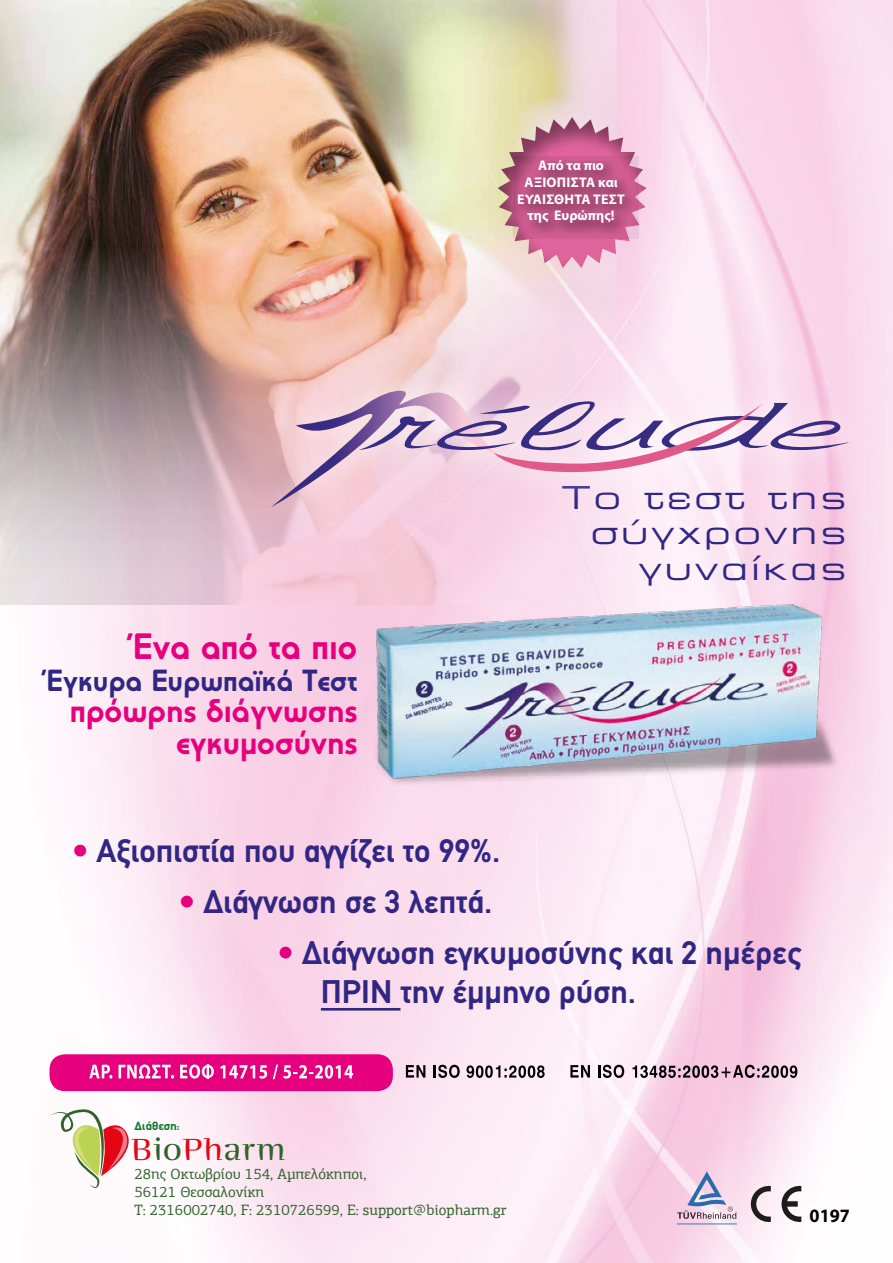
<style>
.page{position:relative;width:893px;height:1263px;background:#fff}
.page>*{position:absolute;margin:0;border:0;box-sizing:border-box;transform-origin:0 0}
.t1{font:700 36px "PF Universal";color:#e6007d}
.t2{font:33.45px/35.7px "PF Euroset";letter-spacing:.1em;color:#312783;text-align:right}
.t3{font:700 33px/39px "PF Din Text";color:#312783}
.t4{font:700 33px/31.5px "PF Universal";color:#e6007d;text-align:right}
.t5{font:31.65px "Organica GMM Semiserif Roman";color:#30632b}
.t6{font:700 30px "PF Universal";color:#312783}
.t7{font:700 18.9px "Myriad Pro";color:#010101;scale:.96 1}
.t8{font:15px/18px "PF Agora Slab Pro";color:#2f642b}
.t9{font:700 13.95px/16.8px "Myriad Pro";color:#fff;text-align:center}
.t10{font:700 12px "PF Din Display";color:#107627}
.s1{color:#e6007d}
.s2{color:#e30613}
</style>
<div class="page">
<img style="left:49px;top:0;width:844px;height:1263px">
<img style="left:0;top:0;width:616px;height:605px">
<img style="left:363px;top:597px;width:483px;height:199px">
<svg style="left:495px;top:115px;width:152px;height:156px;background:#dea8b6"></svg>
<svg style="left:513px;top:156px;width:126px;height:82px;background:#b85582"></svg>
<img style="left:565px;top:1054px;width:241px;height:31px">
<svg style="left:570px;top:1065px;width:20px;height:12px"></svg>
<svg style="left:598px;top:1065px;width:26px;height:13px"></svg>
<svg style="left:632px;top:1065px;width:165px;height:13px;background:#967f8b"></svg>
<div style="left:398px;top:1054px;width:149px;height:31px;background:#fce8f3"></div>
<svg style="left:406px;top:1065px;width:19px;height:12px"></svg>
<svg style="left:433px;top:1065px;width:27px;height:13px"></svg>
<svg style="left:466px;top:1065px;width:79px;height:13px"></svg>
<div style="left:50px;top:1054px;width:343px;height:37px;background:#e6007d;border-radius:15px"></div>
<svg style="left:89px;top:1064px;width:264px;height:15px"></svg>
<svg style="left:780px;top:1185px;width:21px;height:37px"></svg>
<svg style="left:750px;top:1185px;width:21px;height:37px"></svg>
<svg style="left:677px;top:1171px;width:60px;height:53px;background:#d1c0d8"></svg>
<img style="left:232px;top:352px;width:656px;height:194px">
<svg style="left:271px;top:391px;width:581px;height:117px;background:#e2c4d9"></svg>
<hr style="left:321px;top:1008px;width:79px;height:2px;background:#312783">
<svg style="left:50px;top:1109px;width:86px;height:79px"></svg>
<p class="t9" style="left:517px;top:157px;width:109px">Από τα πιο<br>ΑΞΙΟΠΙΣΤΑ και<br>ΕΥΑΙΣΘΗΤΑ ΤΕΣΤ της Ευρώπης!</p>
<p class="t1" style="left:132px;top:625px;width:226px">Ένα από τα πιο</p>
<p class="t6" style="left:46px;top:662px;width:312px">Έγκυρα Ευρωπαϊκά Τεστ</p>
<p class="t4" style="left:70px;top:694px;width:289px">πρόωρης διάγνωσης εγκυµοσύνης</p>
<p class="t2" style="left:562px;top:478px;width:286px">Το τεστ της σύγχρονης γυναίκας</p>
<p class="t3" style="left:72px;top:831px;width:430px"><span class="s1">•</span> Αξιοπιστία που αγγίζει το 99%.</p>
<p class="t3" style="left:179px;top:882px;width:315px"><span class="s1">•</span> ∆ιάγνωση σε 3 λεπτά.</p>
<p class="t3" style="left:321px;top:933px;width:482px;text-indent:-43px"><span class="s1">•</span> ∆ιάγνωση εγκυµοσύνης και 2 ηµέρες<br>ΠΡΙΝ την έµµηνο ρύση.</p>
<p class="t10" style="left:134px;top:1118px;width:47px">∆ιάθεση:</p>
<p class="t5" style="left:131px;top:1132px;width:156px"><span class="s2">B</span>io<span class="s2">Ph</span>arm</p>
<p class="t8" style="left:134px;top:1164px;width:374px">28ης Οκτωβρίου 154, Αµπελόκηποι,<br>56121 Θεσσαλονίκη<br>Τ: 2316002740, F: 2310726599, E: support@biopharm.gr</p>
<p class="t7" style="left:810px;top:1205px;width:44px">0197</p>
</div>
